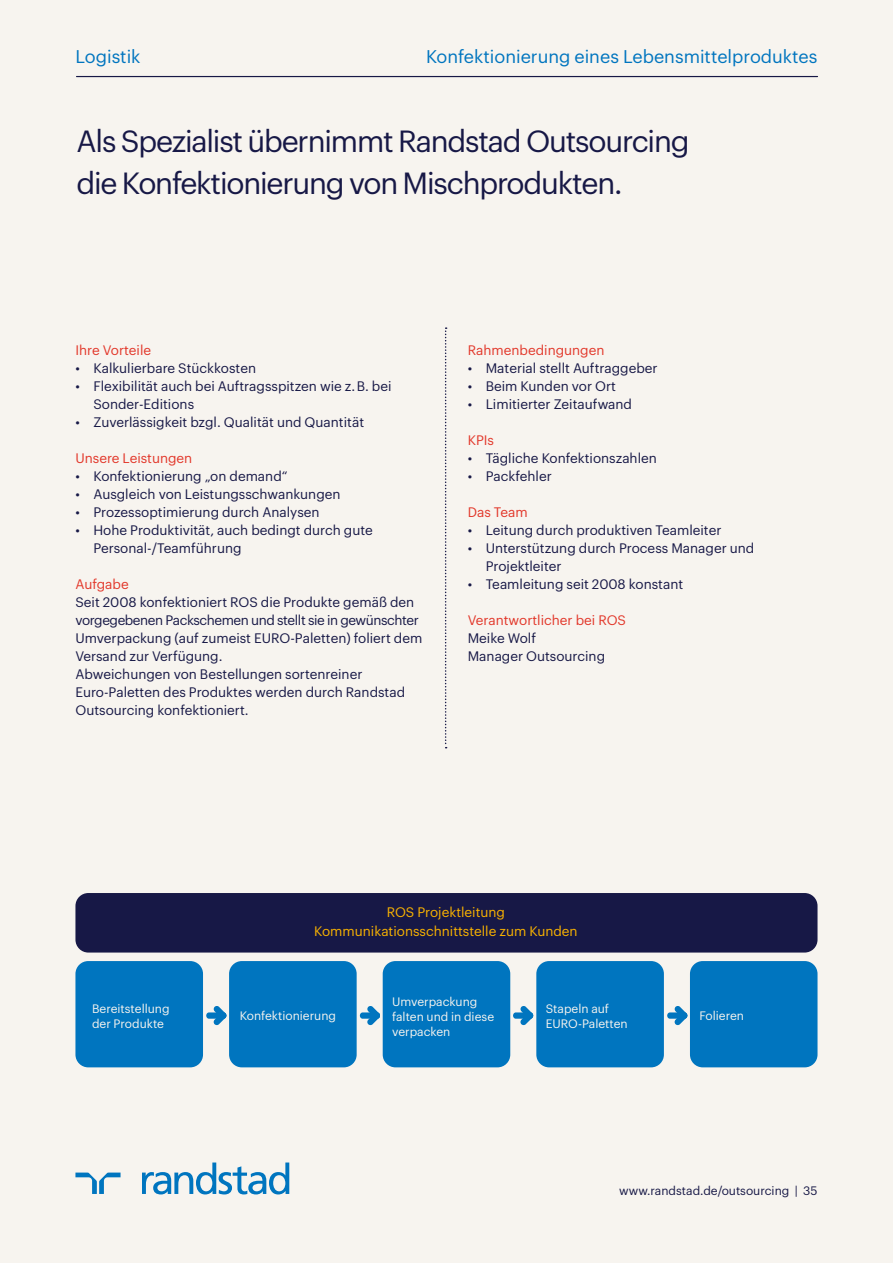
<style>
.page{position:relative;width:893px;height:1263px;background:#f7f4ef}
.page>*{position:absolute;margin:0;border:0;box-sizing:border-box;transform-origin:0 0}
.t1{font:30px/42px "Graphik LCG";letter-spacing:-.04em;color:#171846}
.t2{font:18px "Graphik LCG";color:#0075bf}
.t3{font:13.5px/18px "Graphik LCG";color:#171846}
.t4{font:13.5px "Graphik LCG";color:#e2372a}
.t5{font:13.5px/18.8px "Graphik LCG";color:#fab300;text-align:center}
.t6{font:12px/15px "Graphik LCG";color:#f7f4ef}
.t7{font:12px "Graphik LCG";color:#171846}
</style>
<div class="page">
<hr style="left:77px;top:76px;width:740px;height:1px;background:#171846">
<svg style="left:213px;top:1006px;width:14px;height:19px"></svg>
<div style="left:206px;top:1012px;width:20px;height:7px;background:#0075bf;border-radius:3px"></div>
<div style="left:75px;top:961px;width:128px;height:106px;background:#0075bf;border-radius:13px"></div>
<div style="left:229px;top:961px;width:128px;height:106px;background:#0075bf;border-radius:13px"></div>
<div style="left:536px;top:961px;width:128px;height:106px;background:#0075bf;border-radius:13px"></div>
<div style="left:690px;top:961px;width:127px;height:106px;background:#0075bf;border-radius:13px"></div>
<div style="left:383px;top:961px;width:127px;height:106px;background:#0075bf;border-radius:13px"></div>
<div style="left:75px;top:893px;width:742px;height:59px;background:#171846;border-radius:13px"></div>
<svg style="left:445px;top:327px;width:2px;height:421px"></svg>
<svg style="left:367px;top:1006px;width:11px;height:19px"></svg>
<div style="left:360px;top:1012px;width:20px;height:7px;background:#0075bf;border-radius:3px"></div>
<svg style="left:520px;top:1006px;width:11px;height:19px"></svg>
<div style="left:513px;top:1012px;width:20px;height:7px;background:#0075bf;border-radius:3px"></div>
<svg style="left:674px;top:1006px;width:14px;height:19px"></svg>
<div style="left:667px;top:1012px;width:20px;height:7px;background:#0075bf;border-radius:3px"></div>
<svg style="left:75px;top:1172px;width:46px;height:22px"></svg>
<svg style="left:142px;top:1162px;width:147px;height:32px"></svg>
<h2 class="t2" style="left:75px;top:43px;width:67px">Logistik</h2>
<h2 class="t2" style="left:426px;top:43px;width:393px">Konfektionierung eines Lebensmittelproduktes</h2>
<h1 class="t1" style="left:77px;top:118px;width:614px">Als Spezialist übernimmt Randstad Outsourcing die Konfektionierung von Mischprodukten.</h1>
<p class="t4" style="left:75px;top:340px;width:77px">Ihre Vorteile</p>
<p class="t3" style="left:75px;top:358px;width:182px">• Kalkulierbare Stückkosten</p>
<p class="t3" style="left:93px;top:376px;width:300px;text-indent:-18px">• Flexibilität auch bei Auftragsspitzen wie z. B. bei<br>Sonder-Editions</p>
<p class="t3" style="left:75px;top:412px;width:290px">• Zuverlässigkeit bzgl. Qualität und Quantität</p>
<p class="t4" style="left:75px;top:448px;width:118px">Unsere Leistungen</p>
<p class="t3" style="left:75px;top:466px;width:214px">• Konfektionierung „on demand“</p>
<p class="t3" style="left:75px;top:484px;width:267px">• Ausgleich von Leistungsschwankungen</p>
<p class="t3" style="left:75px;top:502px;width:246px">• Prozessoptimierung durch Analysen</p>
<p class="t3" style="left:93px;top:520px;width:281px;text-indent:-18px">• Hohe Produktivität, auch bedingt durch gute<br>Personal-/Teamführung</p>
<p class="t4" style="left:75px;top:574px;width:55px">Aufgabe</p>
<p class="t3" style="left:75px;top:592px;width:348px">Seit 2008 konfektioniert ROS die Produkte gemäß den vorgegebenen Packschemen und stellt sie in gewünschter Umverpackung (auf zumeist EURO-Paletten) foliert dem Versand zur Verfügung.<br>Abweichungen von Bestellungen sortenreiner Euro-Paletten des Produktes werden durch Randstad Outsourcing konfektioniert.</p>
<p class="t4" style="left:468px;top:340px;width:138px">Rahmenbedingungen</p>
<p class="t3" style="left:468px;top:358px;width:191px">• Material stellt Auftraggeber</p>
<p class="t3" style="left:468px;top:376px;width:150px">• Beim Kunden vor Ort</p>
<p class="t3" style="left:468px;top:394px;width:166px">• Limitierter Zeitaufwand</p>
<p class="t4" style="left:468px;top:430px;width:28px">KPIs</p>
<p class="t3" style="left:468px;top:448px;width:191px">• Tägliche Konfektionszahlen</p>
<p class="t3" style="left:468px;top:466px;width:85px">• Packfehler</p>
<p class="t4" style="left:468px;top:502px;width:62px">Das Team</p>
<p class="t3" style="left:468px;top:520px;width:255px">• Leitung durch produktiven Teamleiter</p>
<p class="t3" style="left:486px;top:538px;width:270px;text-indent:-18px">• Unterstützung durch Process Manager und<br>Projektleiter</p>
<p class="t3" style="left:468px;top:574px;width:217px">• Teamleitung seit 2008 konstant</p>
<p class="t4" style="left:468px;top:610px;width:160px">Verantwortlicher bei ROS</p>
<p class="t3" style="left:468px;top:628px;width:139px">Meike Wolf<br>Manager Outsourcing</p>
<p class="t5" style="left:314px;top:901px;width:265px">ROS Projektleitung<br>Kommunikationsschnittstelle zum Kunden</p>
<p class="t6" style="left:392px;top:993px;width:104px">Umverpackung falten und in diese verpacken</p>
<p class="t6" style="left:92px;top:1000px;width:79px">Bereitstellung der Produkte</p>
<p class="t6" style="left:240px;top:1007px;width:98px">Konfektionierung</p>
<p class="t6" style="left:546px;top:1000px;width:84px">Stapeln auf<br>EURO-Paletten</p>
<p class="t6" style="left:699px;top:1007px;width:46px">Folieren</p>
<p class="t7" style="left:619px;top:1182px;width:200px">www.randstad.de/outsourcing | 35</p>
</div>
